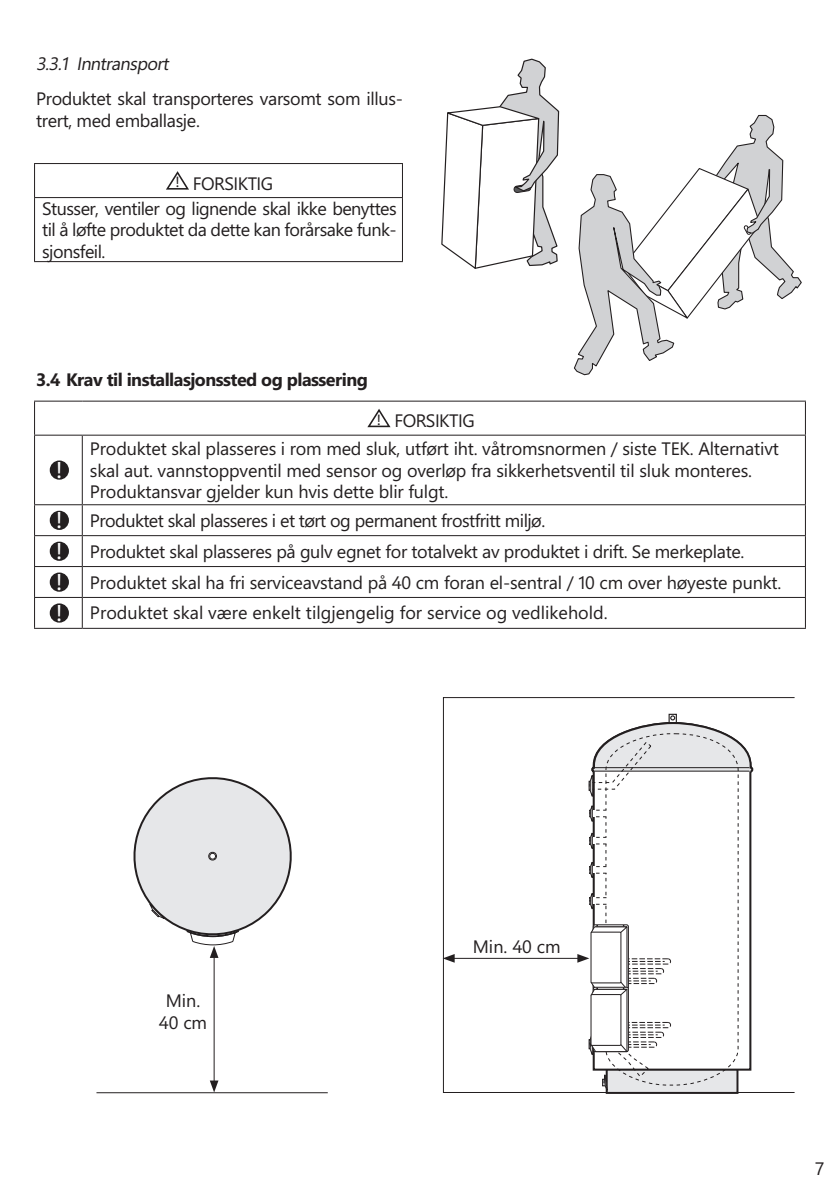
<style>
.page{position:relative;width:840px;height:1191px;background:#fff}
.page>*{position:absolute;margin:0;border:0;box-sizing:border-box;transform-origin:0 0}
.t1{font:23.8px "Myriad Pro";color:#fff}
.t2{font:18px/21.6px "Segoe WP";letter-spacing:-.01em;color:#231f20}
.t3{font:18px/24.8px "Segoe WP";letter-spacing:-.03em;color:#231f20;text-align:center}
.t4{font:700 18px "Segoe WP";letter-spacing:-.03em;color:#231f20}
.t5{font:italic 18px "Segoe WP";color:#231f20}
.s1{font-family:"Myriad Pro";font-size:15.4px}
.s2{font-family:"Myriad Pro";font-size:23.8px;color:#fff}
</style>
<div class="page">
<svg style="left:574px;top:114px;width:228px;height:262px"></svg>
<svg style="left:441px;top:58px;width:118px;height:211px"></svg>
<hr style="left:34px;top:163px;width:369px;height:1px;background:#231f20">
<hr style="left:34px;top:164px;width:1px;height:33px;background:#231f20">
<hr style="left:402px;top:164px;width:1px;height:33px;background:#231f20">
<hr style="left:34px;top:197px;width:369px;height:1px;background:#231f20">
<hr style="left:34px;top:198px;width:1px;height:63px;background:#231f20">
<hr style="left:402px;top:198px;width:1px;height:63px;background:#231f20">
<hr style="left:34px;top:261px;width:369px;height:1px;background:#231f20">
<svg style="left:166px;top:171px;width:23px;height:19px"></svg>
<hr style="left:34px;top:400px;width:48px;height:1px;background:#231f20">
<hr style="left:34px;top:401px;width:1px;height:34px;background:#231f20">
<hr style="left:82px;top:400px;width:723px;height:1px;background:#231f20">
<hr style="left:804px;top:401px;width:1px;height:34px;background:#231f20">
<hr style="left:34px;top:435px;width:48px;height:1px;background:#231f20">
<hr style="left:34px;top:436px;width:1px;height:68px;background:#231f20">
<hr style="left:82px;top:435px;width:723px;height:1px;background:#231f20">
<hr style="left:82px;top:436px;width:1px;height:68px;background:#231f20">
<hr style="left:804px;top:436px;width:1px;height:68px;background:#231f20">
<hr style="left:34px;top:504px;width:48px;height:1px;background:#231f20">
<hr style="left:34px;top:505px;width:1px;height:30px;background:#231f20">
<hr style="left:82px;top:504px;width:723px;height:1px;background:#231f20">
<hr style="left:82px;top:505px;width:1px;height:30px;background:#231f20">
<hr style="left:804px;top:505px;width:1px;height:30px;background:#231f20">
<hr style="left:34px;top:535px;width:48px;height:1px;background:#231f20">
<hr style="left:34px;top:536px;width:1px;height:30px;background:#231f20">
<hr style="left:82px;top:535px;width:723px;height:1px;background:#231f20">
<hr style="left:82px;top:536px;width:1px;height:30px;background:#231f20">
<hr style="left:804px;top:536px;width:1px;height:30px;background:#231f20">
<hr style="left:34px;top:566px;width:48px;height:1px;background:#231f20">
<hr style="left:34px;top:567px;width:1px;height:30px;background:#231f20">
<hr style="left:82px;top:566px;width:723px;height:1px;background:#231f20">
<hr style="left:82px;top:567px;width:1px;height:30px;background:#231f20">
<hr style="left:804px;top:567px;width:1px;height:30px;background:#231f20">
<hr style="left:34px;top:597px;width:48px;height:1px;background:#231f20">
<hr style="left:34px;top:598px;width:1px;height:30px;background:#231f20">
<hr style="left:82px;top:597px;width:723px;height:1px;background:#231f20">
<hr style="left:82px;top:598px;width:1px;height:30px;background:#231f20">
<hr style="left:804px;top:598px;width:1px;height:30px;background:#231f20">
<hr style="left:34px;top:628px;width:48px;height:1px;background:#231f20">
<hr style="left:82px;top:628px;width:723px;height:1px;background:#231f20">
<svg style="left:367px;top:409px;width:23px;height:18px"></svg>
<div style="left:51px;top:461px;width:17px;height:18px;background:#231f20;border-radius:50%"></div>
<div style="left:50px;top:460px;width:19px;height:19px;border:2px solid #231f20;border-radius:50%"></div>
<div style="left:51px;top:511px;width:17px;height:18px;background:#231f20;border-radius:50%"></div>
<div style="left:50px;top:511px;width:19px;height:19px;border:2px solid #231f20;border-radius:50%"></div>
<div style="left:51px;top:542px;width:17px;height:18px;background:#231f20;border-radius:50%"></div>
<div style="left:50px;top:541px;width:19px;height:20px;border:2px solid #231f20;border-radius:50%"></div>
<div style="left:51px;top:573px;width:17px;height:18px;background:#231f20;border-radius:50%"></div>
<div style="left:50px;top:572px;width:19px;height:19px;border:2px solid #231f20;border-radius:50%"></div>
<div style="left:51px;top:604px;width:17px;height:18px;background:#231f20;border-radius:50%"></div>
<div style="left:50px;top:603px;width:19px;height:19px;border:2px solid #231f20;border-radius:50%"></div>
<div style="left:606px;top:1069px;width:131px;height:24px;background:#e6e7e9"></div>
<div style="left:605px;top:1068px;width:133px;height:26px;border:2px solid #231f20"></div>
<div style="left:668px;top:713px;width:8px;height:22px;border:1px solid #231f20"></div>
<svg style="left:592px;top:799px;width:160px;height:272px"></svg>
<svg style="left:605px;top:799px;width:133px;height:286px"></svg>
<div style="left:590px;top:810px;width:16px;height:6px;background:#fff"></div>
<div style="left:590px;top:837px;width:16px;height:7px;background:#fff"></div>
<svg style="left:590px;top:866px;width:16px;height:7px"></svg>
<svg style="left:590px;top:897px;width:16px;height:7px"></svg>
<svg style="left:589px;top:805px;width:3px;height:17px"></svg>
<svg style="left:588px;top:715px;width:164px;height:84px"></svg>
<svg style="left:589px;top:832px;width:3px;height:17px"></svg>
<svg style="left:589px;top:862px;width:3px;height:16px"></svg>
<svg style="left:589px;top:893px;width:3px;height:17px"></svg>
<div style="left:612px;top:958px;width:58px;height:6px;border:1px dashed #231f20;border-radius:3px"></div>
<div style="left:612px;top:1022px;width:58px;height:6px;border:1px dashed #231f20;border-radius:3px"></div>
<hr style="left:451px;top:958px;width:129px;height:1px;background:#231f20">
<svg style="left:442px;top:954px;width:12px;height:8px"></svg>
<svg style="left:577px;top:925px;width:87px;height:168px"></svg>
<div style="left:443px;top:697px;width:351px;height:395px;border:1px solid #231f20"></div>
<hr style="left:214px;top:954px;width:1px;height:129px;background:#231f20">
<svg style="left:210px;top:1080px;width:8px;height:12px"></svg>
<hr style="left:96px;top:1092px;width:231px;height:1px;background:#231f20">
<svg style="left:133px;top:777px;width:159px;height:181px"></svg>
<p class="t5" style="left:36px;top:54px;width:137px">3.3.1 Inntransport</p>
<p class="t2" style="left:36px;top:88px;width:368px">Produktet skal transporteres varsomt som illus&shy;trert, med emballasje.</p>
<p class="t3" style="left:42px;top:172px;width:356px"><span class="s1">!</span> FORSIKTIG<br>Stusser, ventiler og lignende skal ikke benyttes</p>
<p class="t3" style="left:42px;top:220px;width:356px;line-height:21.6px;text-align:left">til å løfte produktet da dette kan forårsake funk&shy;sjonsfeil.</p>
<p class="t4" style="left:36px;top:370px;width:333px">3.4 Krav til installasjonssted og plassering</p>
<p class="t3" style="left:377px;top:409px;width:99px"><span class="s1">!</span> FORSIKTIG</p>
<p class="t2" style="left:90px;top:438px;width:690px">Produktet skal plasseres i rom med sluk, utført iht. våtromsnormen / siste TEK. Alternativt skal aut. vannstoppventil med sensor og overløp fra sikkerhetsventil til sluk monteres.<br>Produktansvar gjelder kun hvis dette blir fulgt.</p>
<p class="t2" style="left:57px;top:506px;width:725px;line-height:30.8px"><span class="s2">!</span> Produktet skal plasseres i et tørt og permanent frostfritt miljø.<br><span class="s2">!</span> Produktet skal plasseres på gulv egnet for totalvekt av produktet i drift. Se merkeplate.<br><span class="s2">!</span> Produktet skal ha fri serviceavstand på 40 cm foran el-sentral / 10 cm over høyeste punkt. <span class="s2">!</span> Produktet skal være enkelt tilgjengelig for service og vedlikehold.</p>
<h1 class="t1" style="left:57px;top:456px;width:7px">!</h1>
<p class="t2" style="left:159px;top:991px;width:50px;text-align:center">Min.<br>40 cm</p>
<p class="t2" style="left:472px;top:936px;width:89px">Min. 40 cm</p>
<p class="t2" style="left:814px;top:1158px;width:11px">7</p>
</div>
